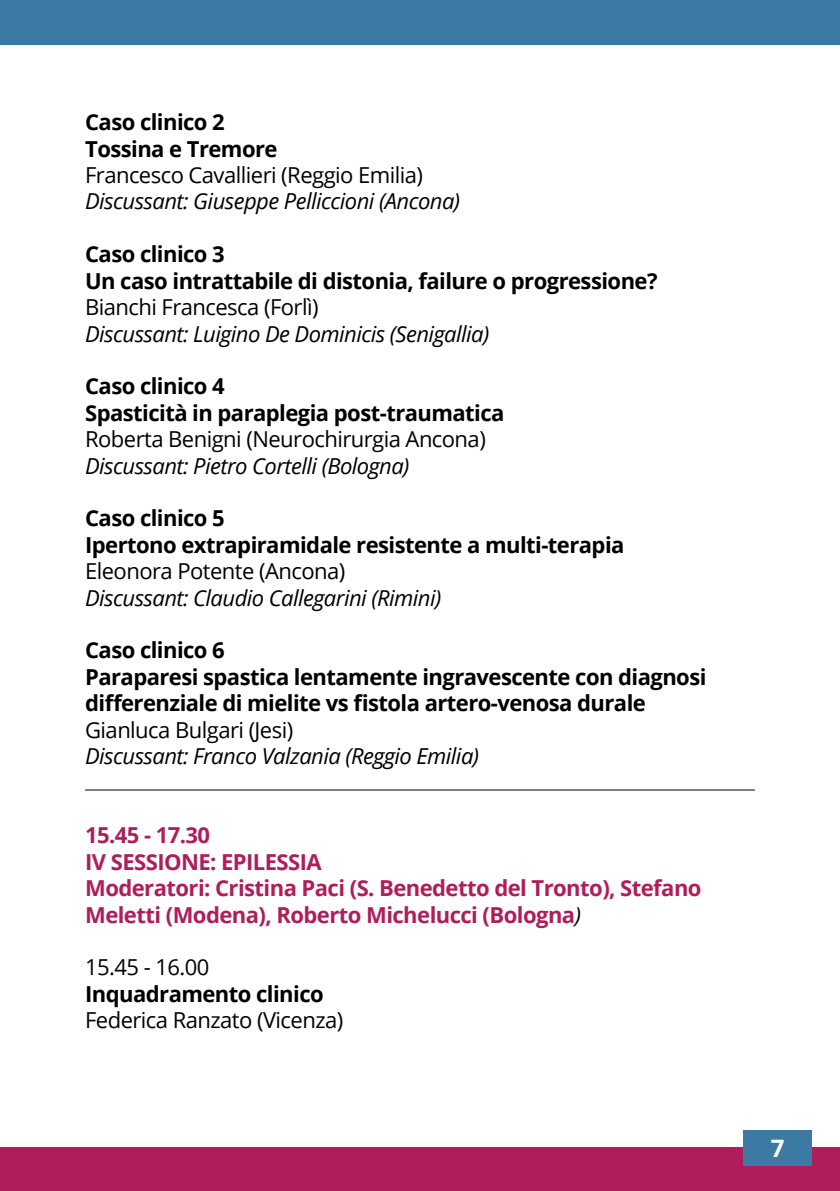
<style>
.page{position:relative;width:840px;height:1191px;background:#fff}
.page>*{position:absolute;margin:0;border:0;box-sizing:border-box;transform-origin:0 0}
.t1{font:700 24px "Open Sans";color:#fff}
.t2{font:700 22px/26.4px "Open Sans";letter-spacing:-.025em;color:#000}
.t3{font:italic 22px "Open Sans";letter-spacing:-.025em;color:#000}
.t4{font:22px "Open Sans";letter-spacing:-.025em;color:#000}
.t5{font:700 22px/26.4px "Open Sans";letter-spacing:-.025em;color:#af1d5b}
.s1{font-weight:400;font-style:italic;color:#000}
</style>
<div class="page">
<div style="left:0;top:0;width:839px;height:44px;background:#3c7aa4"></div>
<div style="left:0;top:1147px;width:839px;height:44px;background:#af1d5b"></div>
<div style="left:743px;top:1129px;width:68px;height:36px;background:#3c7aa4"></div>
<hr style="left:85px;top:789px;width:669px;height:1px;background:#000">
<p class="t2" style="left:85px;top:108px;width:194px">Caso clinico 2<br>Tossina e Tremore</p>
<p class="t4" style="left:85px;top:160px;width:339px">Francesco Cavallieri (Reggio Emilia)</p>
<p class="t3" style="left:85px;top:186px;width:376px">Discussant: Giuseppe Pelliccioni (Ancona)</p>
<p class="t2" style="left:85px;top:240px;width:573px">Caso clinico 3<br>Un caso intrattabile di distonia, failure o progressione?</p>
<p class="t4" style="left:85px;top:292px;width:235px">Bianchi Francesca (Forlì)</p>
<p class="t3" style="left:85px;top:318px;width:405px">Discussant: Luigino De Dominicis (Senigallia)</p>
<p class="t2" style="left:85px;top:372px;width:420px">Caso clinico 4<br>Spasticità in paraplegia post-traumatica</p>
<p class="t4" style="left:85px;top:424px;width:402px">Roberta Benigni (Neurochirurgia Ancona)</p>
<p class="t3" style="left:85px;top:450px;width:326px">Discussant: Pietro Cortelli (Bologna)</p>
<p class="t2" style="left:85px;top:504px;width:540px">Caso clinico 5<br>Ipertono extrapiramidale resistente a multi-terapia</p>
<p class="t4" style="left:85px;top:556px;width:261px">Eleonora Potente (Ancona)</p>
<p class="t3" style="left:85px;top:582px;width:357px">Discussant: Claudio Callegarini (Rimini)</p>
<p class="t2" style="left:85px;top:636px;width:622px">Caso clinico 6<br>Paraparesi spastica lentamente ingravescente con diagnosi differenziale di mielite vs fistola artero-venosa durale</p>
<p class="t4" style="left:85px;top:714px;width:209px">Gianluca Bulgari (Jesi)</p>
<p class="t3" style="left:85px;top:741px;width:395px">Discussant: Franco Valzania (Reggio Emilia)</p>
<p class="t5" style="left:85px;top:821px;width:617px">15.45 - 17.30<br>IV SESSIONE: EPILESSIA<br>Moderatori: Cristina Paci (S. Benedetto del Tronto), Stefano Meletti (Modena), Roberto Michelucci (Bologna<span class="s1">)</span></p>
<p class="t4" style="left:85px;top:952px;width:126px">15.45 - 16.00</p>
<p class="t2" style="left:85px;top:980px;width:240px">Inquadramento clinico</p>
<p class="t4" style="left:85px;top:1005px;width:259px">Federica Ranzato (Vicenza)</p>
<p class="t1" style="left:770px;top:1131px;width:15px">7</p>
</div>
